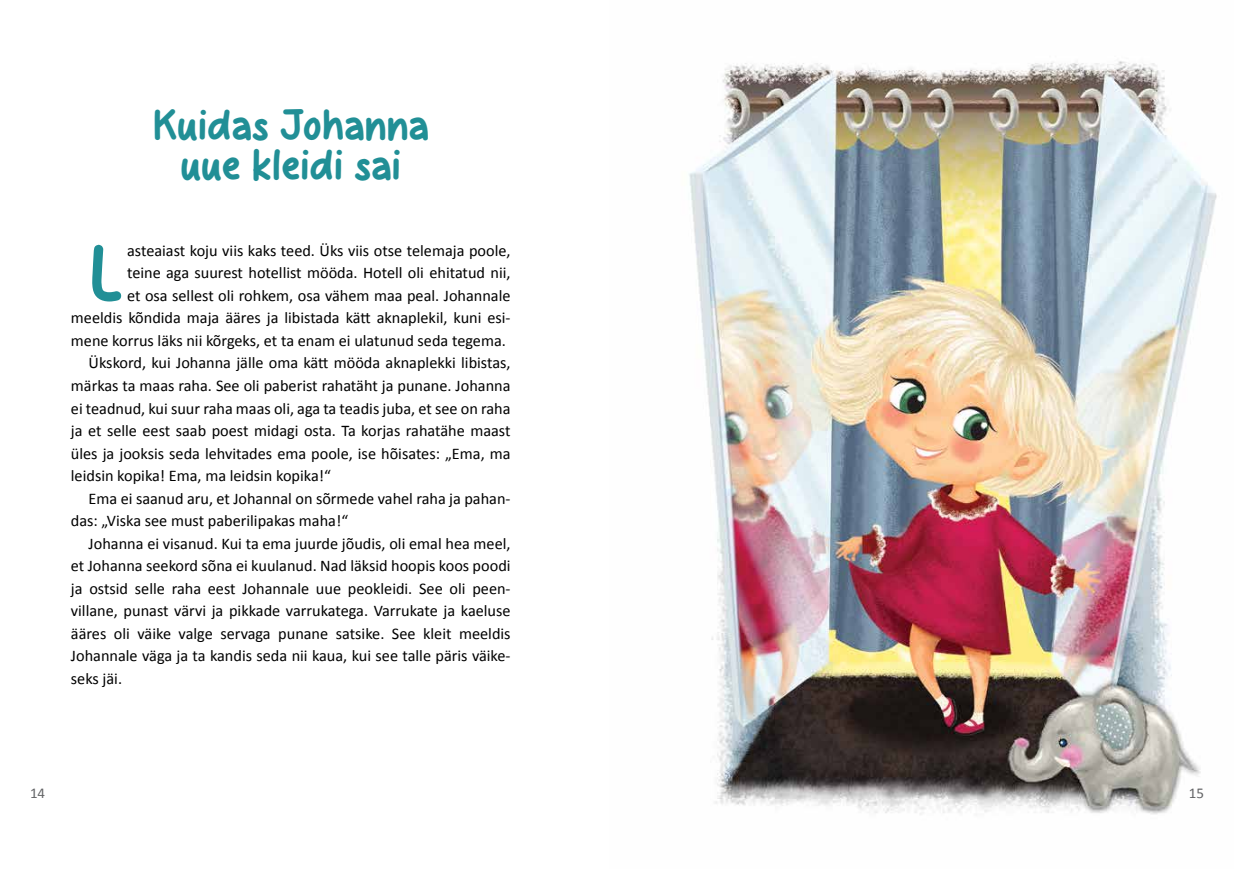
<style>
.page{position:relative;width:1234px;height:869px;background:#fff}
.page>*{position:absolute;margin:0;border:0;box-sizing:border-box;transform-origin:0 0}
.t1{font:77.12px "Holy Friday";color:#218f96}
.t2{font:42.5px/40px "Holy Friday";letter-spacing:.005em;color:#218f96;text-align:center}
.t3{font:16.25px "Calibri";color:#000}
.t4{font:15px "Calibri";color:#636466}
</style>
<div class="page">
<img style="left:689px;top:61px;width:528px;height:754px">
<h2 class="t2" style="left:152px;top:106px;width:278px">Kuidas Johanna uue kleidi sai</h2>
<h1 class="t1" style="left:89px;top:225px;width:34px">L</h1>
<p class="t3" style="left:127px;top:240px;width:385px">asteaiast koju viis kaks teed. Üks viis otse telemaja poole,</p>
<p class="t3" style="left:127px;top:262px;width:385px">teine aga suurest hotellist mööda. Hotell oli ehitatud nii,</p>
<p class="t3" style="left:127px;top:285px;width:385px">et osa sellest oli rohkem, osa vähem maa peal. Johannale</p>
<p class="t3" style="left:71px;top:307px;width:441px">meeldis kõndida maja ääres ja libistada kätt aknaplekil, kuni esi-</p>
<p class="t3" style="left:71px;top:330px;width:436px">mene korrus läks nii kõrgeks, et ta enam ei ulatunud seda tegema.</p>
<p class="t3" style="left:89px;top:352px;width:423px">Ükskord, kui Johanna jälle oma kätt mööda aknaplekki libistas,</p>
<p class="t3" style="left:71px;top:375px;width:441px">märkas ta maas raha. See oli paberist rahatäht ja punane. Johanna</p>
<p class="t3" style="left:71px;top:397px;width:441px">ei teadnud, kui suur raha maas oli, aga ta teadis juba, et see on raha</p>
<p class="t3" style="left:71px;top:420px;width:441px">ja et selle eest saab poest midagi osta. Ta korjas rahatähe maast</p>
<p class="t3" style="left:71px;top:442px;width:441px">üles ja jooksis seda lehvitades ema poole, ise hõisates: „Ema, ma</p>
<p class="t3" style="left:71px;top:465px;width:261px">leidsin kopika! Ema, ma leidsin kopika!“</p>
<p class="t3" style="left:89px;top:487px;width:423px">Ema ei saanud aru, et Johannal on sõrmede vahel raha ja pahan-</p>
<p class="t3" style="left:71px;top:510px;width:279px">das: „Viska see must paberilipakas maha!“</p>
<p class="t3" style="left:89px;top:532px;width:423px">Johanna ei visanud. Kui ta ema juurde jõudis, oli emal hea meel,</p>
<p class="t3" style="left:71px;top:555px;width:441px">et Johanna seekord sõna ei kuulanud. Nad läksid hoopis koos poodi</p>
<p class="t3" style="left:71px;top:578px;width:441px">ja ostsid selle raha eest Johannale uue peokleidi. See oli peen-</p>
<p class="t3" style="left:71px;top:600px;width:441px">villane, punast värvi ja pikkade varrukatega. Varrukate ja kaeluse</p>
<p class="t3" style="left:71px;top:623px;width:441px">ääres oli väike valge servaga punane satsike. See kleit meeldis</p>
<p class="t3" style="left:71px;top:645px;width:441px">Johannale väga ja ta kandis seda nii kaua, kui see talle päris väike-</p>
<p class="t3" style="left:71px;top:668px;width:53px">seks jäi.</p>
<p class="t4" style="left:30px;top:782px;width:17px">14</p>
<p class="t4" style="left:1188px;top:782px;width:17px">15</p>
</div>
